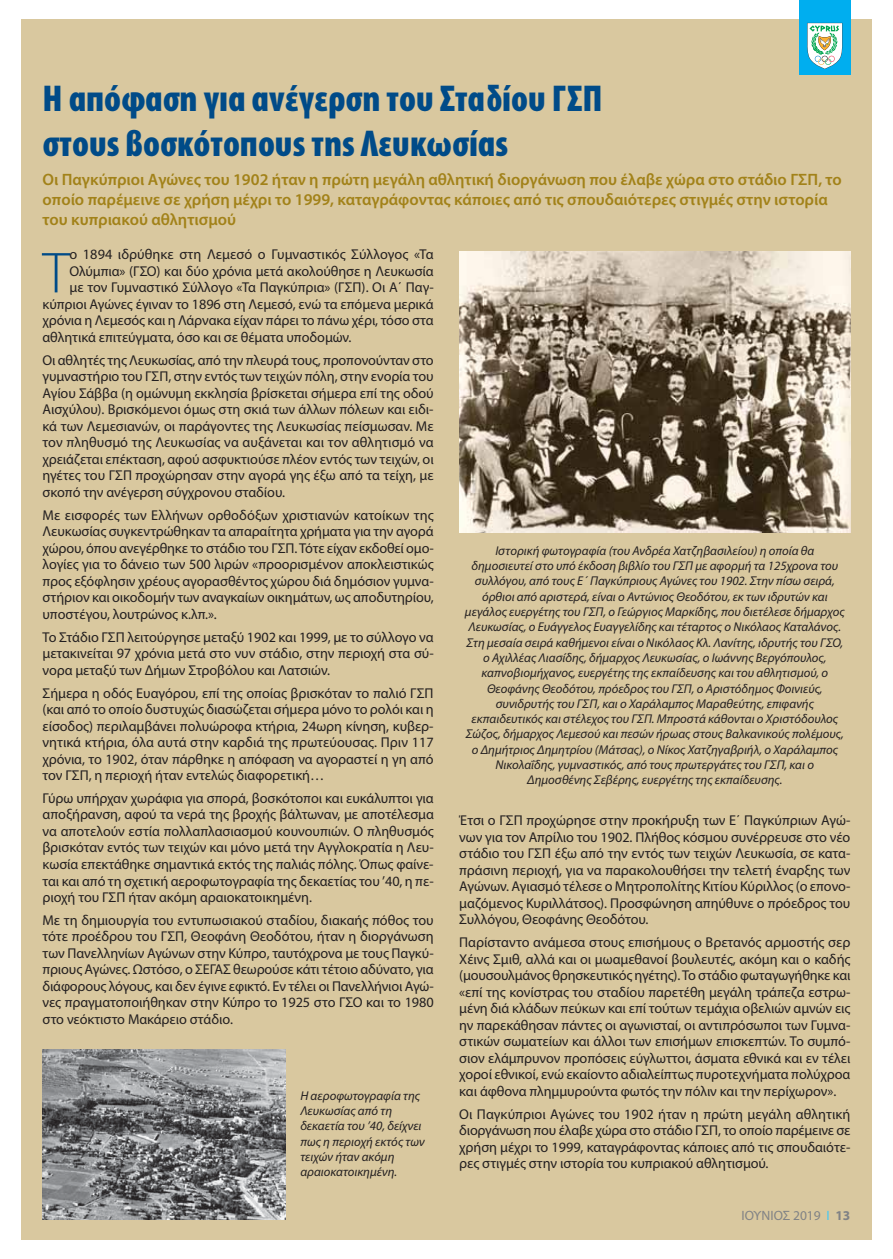
<style>
.page{position:relative;width:893px;height:1259px;background:#fff}
.page>*{position:absolute;margin:0;border:0;box-sizing:border-box;transform-origin:0 0}
.t1{font:300 58.2px "Myriad Pro";color:#004b88}
.t2{font:700 37.5px/45px "Myriad Condensed Greek";color:#004b88}
.t3{font:600 16.5px/19.8px "Myriad Pro";color:#a28219}
.t4{font:14.25px/16.5px "Myriad Pro";letter-spacing:-.005em;color:#231f20;text-align:justify}
.t5{font:13.5px "Myriad Pro";color:#808285}
.t6{font:italic 12.75px/15.3px "Myriad Pro";color:#231f20}
.s1{color:#44c8f5}
.s2{font-weight:700}
</style>
<div class="page">
<div style="left:21px;top:19px;width:851px;height:1220px;background:#d9c89f"></div>
<div style="left:799px;top:0;width:51px;height:74px;background:#00aeef"></div>
<svg style="left:807px;top:23px;width:35px;height:46px;background:#afd8cc"></svg>
<img style="left:459px;top:252px;width:391px;height:280px">
<img style="left:43px;top:1049px;width:242px;height:170px">
<h2 class="t2" style="left:43px;top:81px;width:561px">Η απόφαση για ανέγερση του Σταδίου ΓΣΠ στους βοσκότοπους της Λευκωσίας</h2>
<p class="t3" style="left:43px;top:170px;width:801px">Οι Παγκύπριοι Αγώνες του 1902 ήταν η πρώτη μεγάλη αθλητική διοργάνωση που έλαβε χώρα στο στάδιο ΓΣΠ, το οποίο παρέμεινε σε χρήση μέχρι το 1999, καταγράφοντας κάποιες από τις σπουδαιότερες στιγμές στην ιστορία του κυπριακού αθλητισμού</p>
<h1 class="t1" style="left:43px;top:238px;width:29px">T</h1>
<p class="t4" style="left:70px;top:248px;width:366px">ο 1894 ιδρύθηκε στη Λεμεσό ο Γυμναστικός Σύλλογος «Τα</p>
<p class="t4" style="left:70px;top:264px;width:366px">Ολύμπια» (ΓΣΟ) και δύο χρόνια μετά ακολούθησε η Λευκωσία</p>
<p class="t4" style="left:70px;top:281px;width:366px">με τον Γυμναστικό Σύλλογο «Τα Παγκύπρια» (ΓΣΠ). Οι Α΄ Παγ-</p>
<p class="t4" style="left:43px;top:297px;width:392px">κύπριοι Αγώνες έγιναν το 1896 στη Λεμεσό, ενώ τα επόμενα μερικά</p>
<p class="t4" style="left:43px;top:314px;width:393px">χρόνια η Λεμεσός και η Λάρνακα είχαν πάρει το πάνω χέρι, τόσο στα</p>
<p class="t4" style="left:43px;top:330px;width:310px">αθλητικά επιτεύγματα, όσο και σε θέματα υποδομών.</p>
<p class="t4" style="left:43px;top:353px;width:393px">Οι αθλητές της Λευκωσίας, από την πλευρά τους, προπονούνταν στο γυμναστήριο του ΓΣΠ, στην εντός των τειχών πόλη, στην ενορία του Αγίου Σάββα (η ομώνυμη εκκλησία βρίσκεται σήμερα επί της οδού Αισχύλου). Βρισκόμενοι όμως στη σκιά των άλλων πόλεων και ειδι&shy;κά των Λεμεσιανών, οι παράγοντες της Λευκωσίας πείσμωσαν. Με τον πληθυσμό της Λευκωσίας να αυξάνεται και τον αθλητισμό να χρειάζεται επέκταση, αφού ασφυκτιούσε πλέον εντός των τειχών, οι ηγέτες του ΓΣΠ προχώρησαν στην αγορά γης έξω από τα τείχη, με σκοπό την ανέγερση σύγχρονου σταδίου.</p>
<p class="t4" style="left:43px;top:508px;width:393px">Με εισφορές των Ελλήνων ορθοδόξων χριστιανών κατοίκων της Λευκωσίας συγκεντρώθηκαν τα απαραίτητα χρήματα για την αγορά χώρου, όπου ανεγέρθηκε το στάδιο του ΓΣΠ. Τότε είχαν εκδοθεί ομο&shy;λογίες για το δάνειο των 500 λιρών «προορισμένον αποκλειστικώς προς εξόφλησιν χρέους αγορασθέντος χώρου διά δημόσιον γυμνα&shy;στήριον και οικοδομήν των αναγκαίων οικημάτων, ως αποδυτηρίου, υποστέγου, λουτρώνος κ.λπ.».</p>
<p class="t4" style="left:43px;top:630px;width:393px">Το Στάδιο ΓΣΠ λειτούργησε μεταξύ 1902 και 1999, με το σύλλογο να μετακινείται 97 χρόνια μετά στο νυν στάδιο, στην περιοχή στα σύ&shy;νορα μεταξύ των Δήμων Στροβόλου και Λατσιών.</p>
<p class="t4" style="left:43px;top:686px;width:393px">Σήμερα η οδός Ευαγόρου, επί της οποίας βρισκόταν το παλιό ΓΣΠ (και από το οποίο δυστυχώς διασώζεται σήμερα μόνο το ρολόι και η είσοδος) περιλαμβάνει πολυώροφα κτήρια, 24ωρη κίνηση, κυβερ&shy;νητικά κτήρια, όλα αυτά στην καρδιά της πρωτεύουσας. Πριν 117 χρόνια, το 1902, όταν πάρθηκε η απόφαση να αγοραστεί η γη από τον ΓΣΠ, η περιοχή ήταν εντελώς διαφορετική…</p>
<p class="t4" style="left:43px;top:791px;width:393px">Γύρω υπήρχαν χωράφια για σπορά, βοσκότοποι και ευκάλυπτοι για αποξήρανση, αφού τα νερά της βροχής βάλτωναν, με αποτέλεσμα να αποτελούν εστία πολλαπλασιασμού κουνουπιών. Ο πληθυσμός βρισκόταν εντός των τειχών και μόνο μετά την Αγγλοκρατία η Λευ&shy;κωσία επεκτάθηκε σημαντικά εκτός της παλιάς πόλης. Όπως φαίνε&shy;ται και από τη σχετική αεροφωτογραφία της δεκαετίας του ’40, η πε&shy;ριοχή του ΓΣΠ ήταν ακόμη αραιοκατοικημένη.</p>
<p class="t4" style="left:43px;top:913px;width:393px">Με τη δημιουργία του εντυπωσιακού σταδίου, διακαής πόθος του τότε προέδρου του ΓΣΠ, Θεοφάνη Θεοδότου, ήταν η διοργάνωση των Πανελληνίων Αγώνων στην Κύπρο, ταυτόχρονα με τους Παγκύ&shy;πριους Αγώνες. Ωστόσο, ο ΣΕΓΑΣ θεωρούσε κάτι τέτοιο αδύνατο, για διάφορους λόγους, και δεν έγινε εφικτό. Εν τέλει οι Πανελλήνιοι Αγώ&shy;νες πραγματοποιήθηκαν στην Κύπρο το 1925 στο ΓΣΟ και το 1980 στο νεόκτιστο Μακάρειο στάδιο.</p>
<p class="t6" style="left:300px;top:1089px;width:126px">Η αεροφωτογραφία της<br>Λευκωσίας από τη δεκαετία του ’40, δείχνει πως η περιοχή εκτός των τειχών ήταν ακόμη αραιοκατοικημένη.</p>
<p class="t6" style="left:465px;top:544px;width:381px;text-align:center">Ιστορική φωτογραφία (του Ανδρέα Χατζηβασιλείου) η οποία θα δημοσιευτεί στο υπό έκδοση βιβλίο του ΓΣΠ με αφορμή τα 125χρονα του συλλόγου, από τους Ε΄ Παγκύπριους Αγώνες του 1902. Στην πίσω σειρά, όρθιοι από αριστερά, είναι ο Αντώνιος Θεοδότου, εκ των ιδρυτών και μεγάλος ευεργέτης του ΓΣΠ, ο Γεώργιος Μαρκίδης, που διετέλεσε δήμαρχος Λευκωσίας, ο Ευάγγελος Ευαγγελίδης και τέταρτος ο Νικόλαος Καταλάνος.<br>Στη μεσαία σειρά καθήμενοι είναι ο Νικόλαος Κλ. Λανίτης, ιδρυτής του ΓΣΟ, ο Αχιλλέας Λιασίδης, δήμαρχος Λευκωσίας, ο Ιωάννης Βεργόπουλος, καπνοβιομήχανος, ευεργέτης της εκπαίδευσης και του αθλητισμού, ο Θεοφάνης Θεοδότου, πρόεδρος του ΓΣΠ, ο Αριστόδημος Φοινιεύς, συνιδρυτής του ΓΣΠ, και ο Χαράλαμπος Μαραθεύτης, επιφανής εκπαιδευτικός και στέλεχος του ΓΣΠ. Μπροστά κάθονται ο Χριστόδουλος Σώζος, δήμαρχος Λεμεσού και πεσών ήρωας στους Βαλκανικούς πολέμους, ο Δημήτριος Δημητρίου (Μάτσας), ο Νίκος Χατζηγαβριήλ, ο Χαράλαμπος Νικολαΐδης, γυμναστικός, από τους πρωτεργάτες του ΓΣΠ, και ο Δημοσθένης Σεβέρης, ευεργέτης της εκπαίδευσης.</p>
<p class="t4" style="left:459px;top:813px;width:393px">Έτσι ο ΓΣΠ προχώρησε στην προκήρυξη των Ε΄ Παγκύπριων Αγώ&shy;νων για τον Απρίλιο του 1902. Πλήθος κόσμου συνέρρευσε στο νέο στάδιο του ΓΣΠ έξω από την εντός των τειχών Λευκωσία, σε κατα&shy;πράσινη περιοχή, για να παρακολουθήσει την τελετή έναρξης των Αγώνων. Αγιασμό τέλεσε ο Μητροπολίτης Κιτίου Κύριλλος (ο επονο&shy;μαζόμενος Κυριλλάτσος). Προσφώνηση απηύθυνε ο πρόεδρος του Συλλόγου, Θεοφάνης Θεοδότου.</p>
<p class="t4" style="left:459px;top:935px;width:393px">Παρίσταντο ανάμεσα στους επισήμους ο Βρετανός αρμοστής σερ Χέινς Σμιθ, αλλά και οι μωαμεθανοί βουλευτές, ακόμη και ο καδής (μουσουλμάνος θρησκευτικός ηγέτης). Το στάδιο φωταγωγήθηκε και «επί της κονίστρας του σταδίου παρετέθη μεγάλη τράπεζα εστρω&shy;μένη διά κλάδων πεύκων και επί τούτων τεμάχια οβελιών αμνών εις ην παρεκάθησαν πάντες οι αγωνισταί, οι αντιπρόσωποι των Γυμνα&shy;στικών σωματείων και άλλοι των επισήμων επισκεπτών. Το συμπό&shy;σιον ελάμπρυνον προπόσεις εύγλωττοι, άσματα εθνικά και εν τέλει χοροί εθνικοί, ενώ εκαίοντο αδιαλείπτως πυροτεχνήματα πολύχροα και άφθονα πλημμυρούντα φωτός την πόλιν και την περίχωρον».</p>
<p class="t4" style="left:459px;top:1107px;width:393px">Οι Παγκύπριοι Αγώνες του 1902 ήταν η πρώτη μεγάλη αθλητική διοργάνωση που έλαβε χώρα στο στάδιο ΓΣΠ, το οποίο παρέμεινε σε χρήση μέχρι το 1999, καταγράφοντας κάποιες από τις σπουδαιότε&shy;ρες στιγμές στην ιστορία του κυπριακού αθλητισμού.</p>
<p class="t5" style="left:741px;top:1210px;width:110px">ΙΟΥΝΙΟΣ 2019 <span class="s1">I</span> <span class="s2">13</span></p>
</div>
